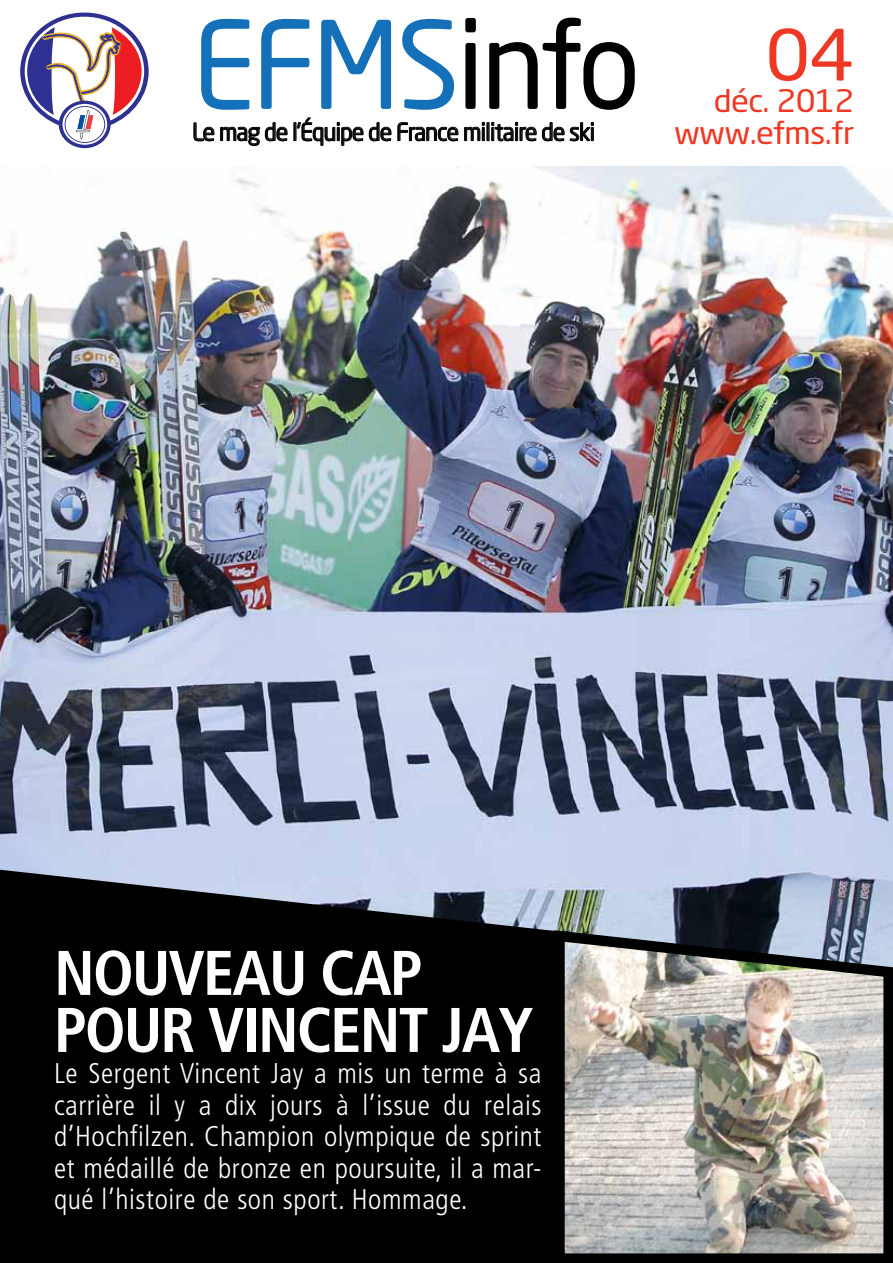
<style>
.page{position:relative;width:893px;height:1263px;background:#fff}
.page>*{position:absolute;margin:0;border:0;box-sizing:border-box;transform-origin:0 0}
.t1{font:120px "Neo Sans Std";letter-spacing:-.03em;color:#1471b9;scale:.96 1}
.t2{font:700 condensed 63px/57px "Frutiger";letter-spacing:-.03em;color:#fff}
.t3{font:30.75px "Neo Sans Std";letter-spacing:-.02em;color:#ee3824;scale:1.08 1}
.t4{font:300 condensed 28.5px/31.5px "Frutiger";letter-spacing:.02em;color:#fff;text-align:justify}
.t5{font:24px "Neo Sans Std";letter-spacing:-.04em;color:#000101;scale:.96 1}
.s1{color:#000101}
</style>
<div class="page">
<img style="left:0;top:166px;width:893px;height:704px">
<svg style="left:0;top:870px;width:893px;height:393px;background:#17191c"></svg>
<img style="left:548px;top:924px;width:345px;height:339px">
<svg style="left:20px;top:13px;width:129px;height:135px"></svg>
<svg style="left:193px;top:122px;width:95px;height:24px"></svg>
<svg style="left:294px;top:117px;width:299px;height:29px"></svg>
<h1 class="t1" style="left:192px;top:-9px;width:691px">EFMS<span class="s1">info</span> <sup>04</sup></h1>
<p class="t3" style="left:714px;top:82px;width:132px">déc. 2012</p>
<p class="t5" style="left:192px;top:117px;width:421px">Le mag de l’Équipe de France militaire de ski</p>
<p class="t3" style="left:674px;top:113px;width:169px">www.efms.fr</p>
<h2 class="t2" style="left:54px;top:945px;width:481px">NOUVEAU CAP<br>POUR VINCENT JAY</h2>
<p class="t4" style="left:54px;top:1058px;width:489px">Le Sergent Vincent Jay a mis un terme à sa carrière il y a dix jours à l’issue du relais d’Hochfilzen. Champion olympique de sprint et médaillé de bronze en poursuite, il a mar&shy;qué l’histoire de son sport. Hommage.</p>
</div>
